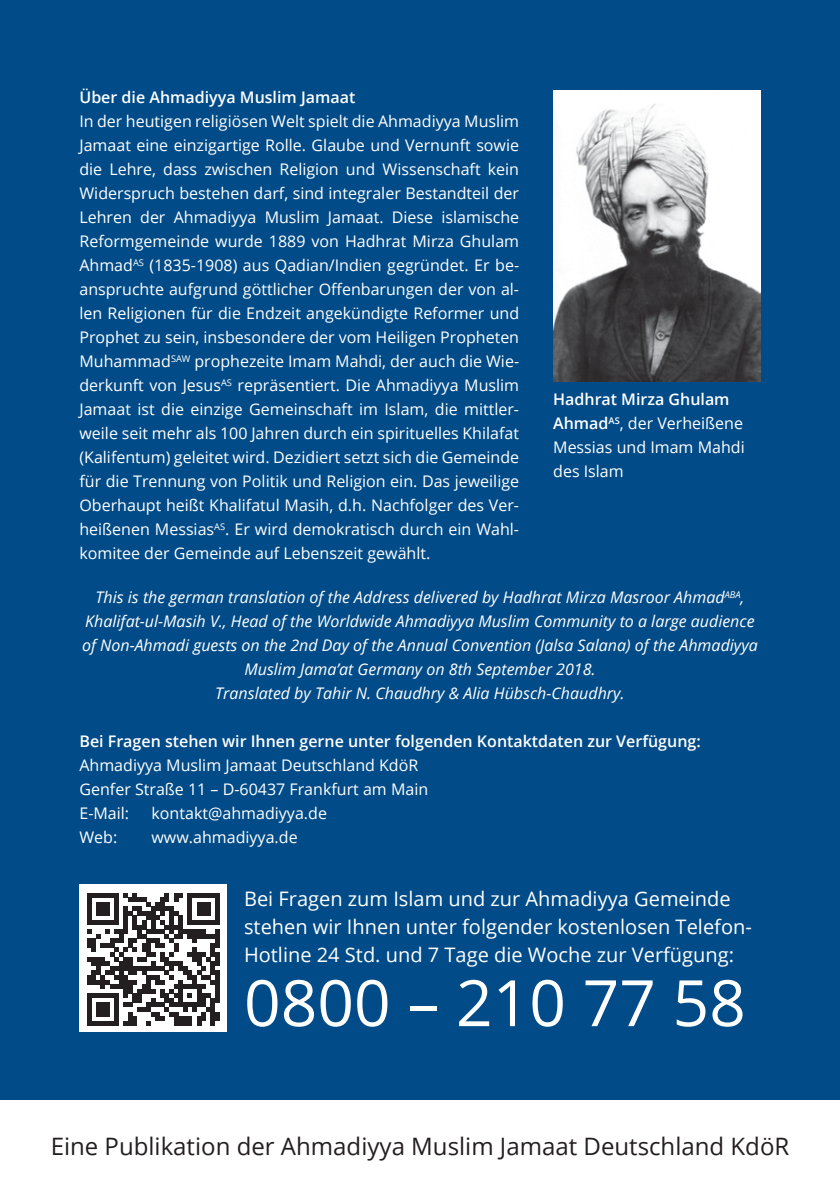
<style>
.page{position:relative;width:840px;height:1191px;background:#fff}
.page>*{position:absolute;margin:0;border:0;box-sizing:border-box;transform-origin:0 0}
.t1{font:64px "Open Sans";color:#fff}
.t2{font:24px "Open Sans";color:#231f20}
.t3{font:20px/28px "Open Sans";color:#fff}
.t4{font:16px/24px "Open Sans";color:#fff}
.t5{font:italic 16px/24px "Open Sans";color:#fff;text-align:center}
.t6{font:600 16px "Open Sans";color:#fff}
.s1{font-weight:600}
</style>
<div class="page">
<div style="left:0;top:0;width:839px;height:1191px;background:#004b88"></div>
<div style="left:0;top:1100px;width:839px;height:91px;background:#fff"></div>
<img style="left:553px;top:91px;width:207px;height:290px">
<div style="left:79px;top:884px;width:148px;height:148px;background:#fff"></div>
<svg style="left:87px;top:893px;width:132px;height:132px"></svg>
<p class="t6" style="left:79px;top:86px;width:277px">Über die Ahmadiyya Muslim Jamaat</p>
<p class="t4" style="left:79px;top:109px;width:441px;text-align:justify">In der heutigen religiösen Welt spielt die Ahmadiyya Muslim Jamaat eine einzigartige Rolle. Glaube und Vernunft sowie die Lehre, dass zwischen Religion und Wissenschaft kein Widerspruch bestehen darf, sind integraler Bestandteil der Lehren der Ahmadiyya Muslim Jamaat. Diese islamische Reformgemeinde wurde 1889 von Hadhrat Mirza Ghulam Ahmad<sup>AS</sup> (1835-1908) aus Qadian/Indien gegründet. Er be&shy;anspruchte aufgrund göttlicher Offenbarungen der von al&shy;len Religionen für die Endzeit angekündigte Reformer und Prophet zu sein, insbesondere der vom Heiligen Propheten Muhammad<sup>SAW</sup> prophezeite Imam Mahdi, der auch die Wie&shy;derkunft von Jesus<sup>AS</sup> repräsentiert. Die Ahmadiyya Muslim Jamaat ist die einzige Gemeinschaft im Islam, die mittler&shy;weile seit mehr als 100 Jahren durch ein spirituelles Khilafat (Kalifentum) geleitet wird. Dezidiert setzt sich die Gemeinde für die Trennung von Politik und Religion ein. Das jeweilige Oberhaupt heißt Khalifatul Masih, d.h. Nachfolger des Ver&shy;heißenen Messias<sup>AS</sup>. Er wird demokratisch durch ein Wahl&shy;komitee der Gemeinde auf Lebenszeit gewählt.</p>
<p class="t4" style="left:553px;top:387px;width:193px"><span class="s1">Hadhrat Mirza Ghulam<br>Ahmad</span><sup>AS</sup>, der Verheißene<br>Messias und Imam Mahdi des Islam</p>
<p class="t5" style="left:82px;top:585px;width:676px">This is the german translation of the Address delivered by Hadhrat Mirza Masroor Ahmad<sup>ABA</sup>, Khalifat-ul-Masih V., Head of the Worldwide Ahmadiyya Muslim Community to a large audience of Non-Ahmadi guests on the 2nd Day of the Annual Convention (Jalsa Salana) of the Ahmadiyya Muslim Jama’at Germany on 8th September 2018.<br>Translated by Tahir N. Chaudhry &amp; Alia Hübsch-Chaudhry.</p>
<p class="t6" style="left:79px;top:730px;width:622px">Bei Fragen stehen wir Ihnen gerne unter folgenden Kontaktdaten zur Verfügung:</p>
<p class="t4" style="left:79px;top:753px;width:350px">Ahmadiyya Muslim Jamaat Deutschland KdöR<br>Genfer Straße 11 – D-60437 Frankfurt am Main<br>E-Mail:</p>
<p class="t4" style="left:151px;top:801px;width:177px">kontakt@ahmadiyya.de</p>
<p class="t4" style="left:79px;top:825px;width:39px">Web:</p>
<p class="t4" style="left:151px;top:825px;width:148px">www.ahmadiyya.de</p>
<p class="t3" style="left:244px;top:884px;width:509px">Bei Fragen zum Islam und zur Ahmadiyya Gemeinde stehen wir Ihnen unter folgender kostenlosen Telefon-<br>Hotline 24 Std. und 7 Tage die Woche zur Verfügung:</p>
<h1 class="t1" style="left:244px;top:959px;width:503px">0800 – 210 77 58</h1>
<h2 class="t2" style="left:51px;top:1129px;width:739px">Eine Publikation der Ahmadiyya Muslim Jamaat Deutschland KdöR</h2>
</div>
